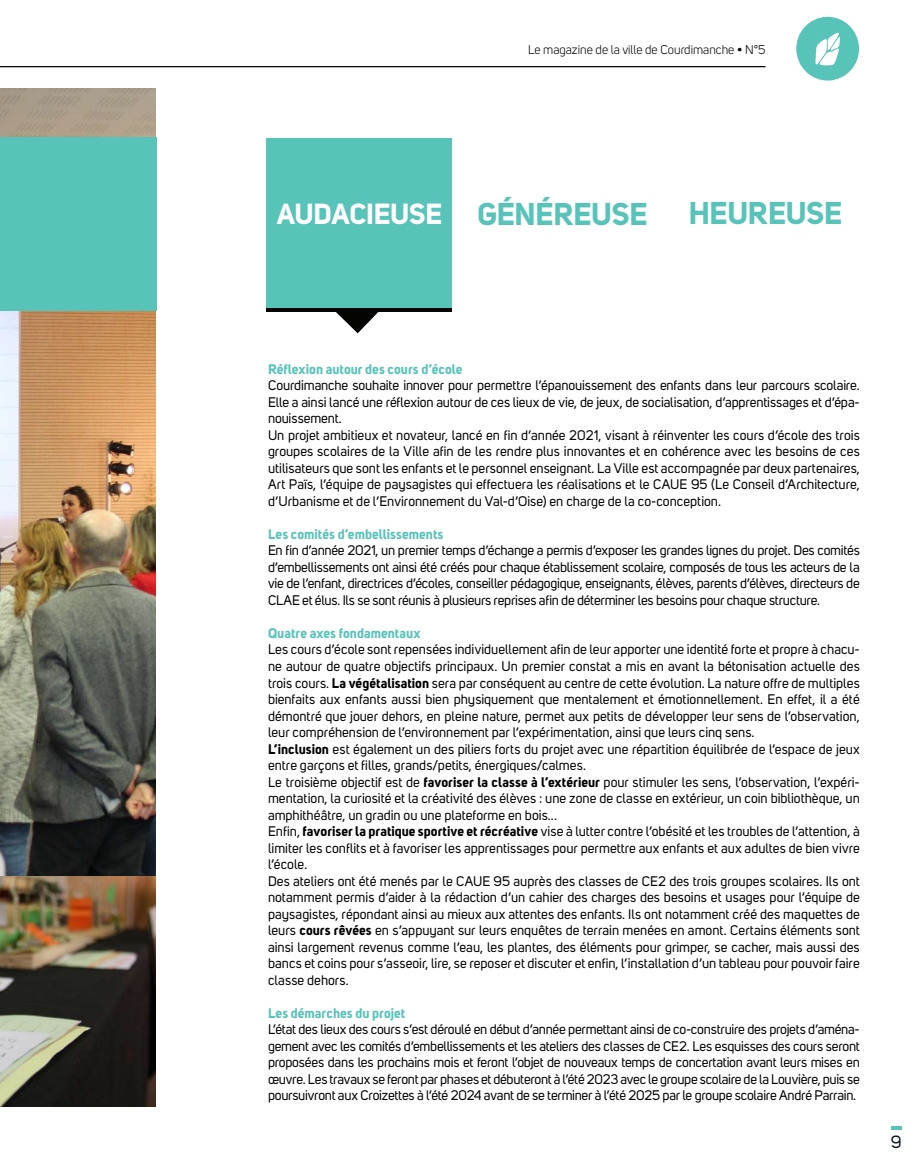
<style>
.page{position:relative;width:922px;height:1170px;background:#fff}
.page>*{position:absolute;margin:0;border:0;box-sizing:border-box;transform-origin:0 0}
.t1{font:700 31.12px "Uni Sans";letter-spacing:-.01em;color:#57c3b9}
.t2{font:700 28.75px "Uni Sans";letter-spacing:-.01em;color:#fff}
.t3{font:17.5px "Uni Sans";color:#071822}
.t4{font:13.75px/16.5px "Uni Sans";color:#000001}
.t5{font:700 13.75px "Uni Sans";color:#57c3b9}
.t6{font:12.5px "Uni Sans";color:#000001}
.s1{font-size:31.12px;color:#57c3b9}
.s2{font-weight:700}
</style>
<div class="page">
<hr style="left:0;top:66px;width:765px;height:1px;background:#000001">
<div style="left:267px;top:138px;width:185px;height:173px;background:#57c3b9"></div>
<svg style="left:336px;top:312px;width:42px;height:21px"></svg>
<hr style="left:267px;top:308px;width:185px;height:4px;background:#040503">
<img style="left:0;top:89px;width:156px;height:1017px">
<svg style="left:891px;top:1126px;width:10px;height:3px"></svg>
<div style="left:0;top:137px;width:156px;height:174px;background:#57c3b9"></div>
<svg style="left:796px;top:16px;width:63px;height:65px"></svg>
<p class="t6" style="left:528px;top:43px;width:239px">Le magazine de la ville de Courdimanche • N°5</p>
<h2 class="t2" style="left:276px;top:196px;width:372px">AUDACIEUSE <span class="s1">GÉNÉREUSE</span></h2>
<h1 class="t1" style="left:688px;top:193px;width:155px">HEUREUSE</h1>
<p class="t5" style="left:268px;top:360px;width:196px">Réflexion autour des cours d’école</p>
<p class="t4" style="left:268px;top:377px;width:593px">Courdimanche souhaite innover pour permettre l’épanouissement des enfants dans leur parcours scolaire.<br>Elle a ainsi lancé une réflexion autour de ces lieux de vie, de jeux, de socialisation, d’apprentissages et d’épa&shy;nouissement.<br>Un projet ambitieux et novateur, lancé en fin d’année 2021, visant à réinventer les cours d’école des trois groupes scolaires de la Ville afin de les rendre plus innovantes et en cohérence avec les besoins de ces utilisateurs que sont les enfants et le personnel enseignant. La Ville est accompagnée par deux partenaires, Art Païs, l’équipe de paysagistes qui effectuera les réalisations et le CAUE 95 (Le Conseil d’Architecture, d’Urbanisme et de l’Environnement du Val-d’Oise) en charge de la co-conception.</p>
<p class="t5" style="left:268px;top:525px;width:177px">Les comités d’embellissements</p>
<p class="t4" style="left:268px;top:542px;width:593px;text-align:justify">En fin d’année 2021, un premier temps d’échange a permis d’exposer les grandes lignes du projet. Des comités d’embellissements ont ainsi été créés pour chaque établissement scolaire, composés de tous les acteurs de la vie de l’enfant, directrices d’écoles, conseiller pédagogique, enseignants, élèves, parents d’élèves, directeurs de CLAE et élus. Ils se sont réunis à plusieurs reprises afin de déterminer les besoins pour chaque structure.</p>
<p class="t5" style="left:268px;top:624px;width:154px">Quatre axes fondamentaux</p>
<p class="t4" style="left:268px;top:641px;width:593px">Les cours d’école sont repensées individuellement afin de leur apporter une identité forte et propre à chacu&shy;ne autour de quatre objectifs principaux. Un premier constat a mis en avant la bétonisation actuelle des trois cours. <span class="s2">La végétalisation</span> sera par conséquent au centre de cette évolution. La nature offre de multiples bienfaits aux enfants aussi bien physiquement que mentalement et émotionnellement. En effet, il a été démontré que jouer dehors, en pleine nature, permet aux petits de développer leur sens de l’observation, leur compréhension de l’environnement par l’expérimentation, ainsi que leurs cinq sens.<br><span class="s2">L’inclusion</span> est également un des piliers forts du projet avec une répartition équilibrée de l’espace de jeux entre garçons et filles, grands/petits, énergiques/calmes.<br>Le troisième objectif est de <span class="s2">favoriser la classe à l’extérieur</span> pour stimuler les sens, l’observation, l’expéri&shy;mentation, la curiosité et la créativité des élèves : une zone de classe en extérieur, un coin bibliothèque, un amphithéâtre, un gradin ou une plateforme en bois...<br>Enfin, <span class="s2">favoriser la pratique sportive et récréative</span> vise à lutter contre l’obésité et les troubles de l’attention, à limiter les conflits et à favoriser les apprentissages pour permettre aux enfants et aux adultes de bien vivre l’école.<br>Des ateliers ont été menés par le CAUE 95 auprès des classes de CE2 des trois groupes scolaires. Ils ont notamment permis d’aider à la rédaction d’un cahier des charges des besoins et usages pour l’équipe de paysagistes, répondant ainsi au mieux aux attentes des enfants. Ils ont notamment créé des maquettes de leurs <span class="s2">cours rêvées</span> en s’appuyant sur leurs enquêtes de terrain menées en amont. Certains éléments sont ainsi largement revenus comme l’eau, les plantes, des éléments pour grimper, se cacher, mais aussi des bancs et coins pour s’asseoir, lire, se reposer et discuter et enfin, l’installation d’un tableau pour pouvoir faire classe dehors.</p>
<p class="t5" style="left:268px;top:1004px;width:139px">Les démarches du projet</p>
<p class="t4" style="left:268px;top:1021px;width:593px;text-align:justify">L’état des lieux des cours s’est déroulé en début d’année permettant ainsi de co-construire des projets d’aména&shy;gement avec les comités d’embellissements et les ateliers des classes de CE2. Les esquisses des cours seront proposées dans les prochains mois et feront l’objet de nouveaux temps de concertation avant leurs mises en œuvre. Les travaux se feront par phases et débuteront à l’été 2023 avec le groupe scolaire de la Louvière, puis se poursuivront aux Croizettes à l’été 2024 avant de se terminer à l’été 2025 par le groupe scolaire André Parrain.</p>
<p class="t3" style="left:890px;top:1131px;width:12px">9</p>
</div>
